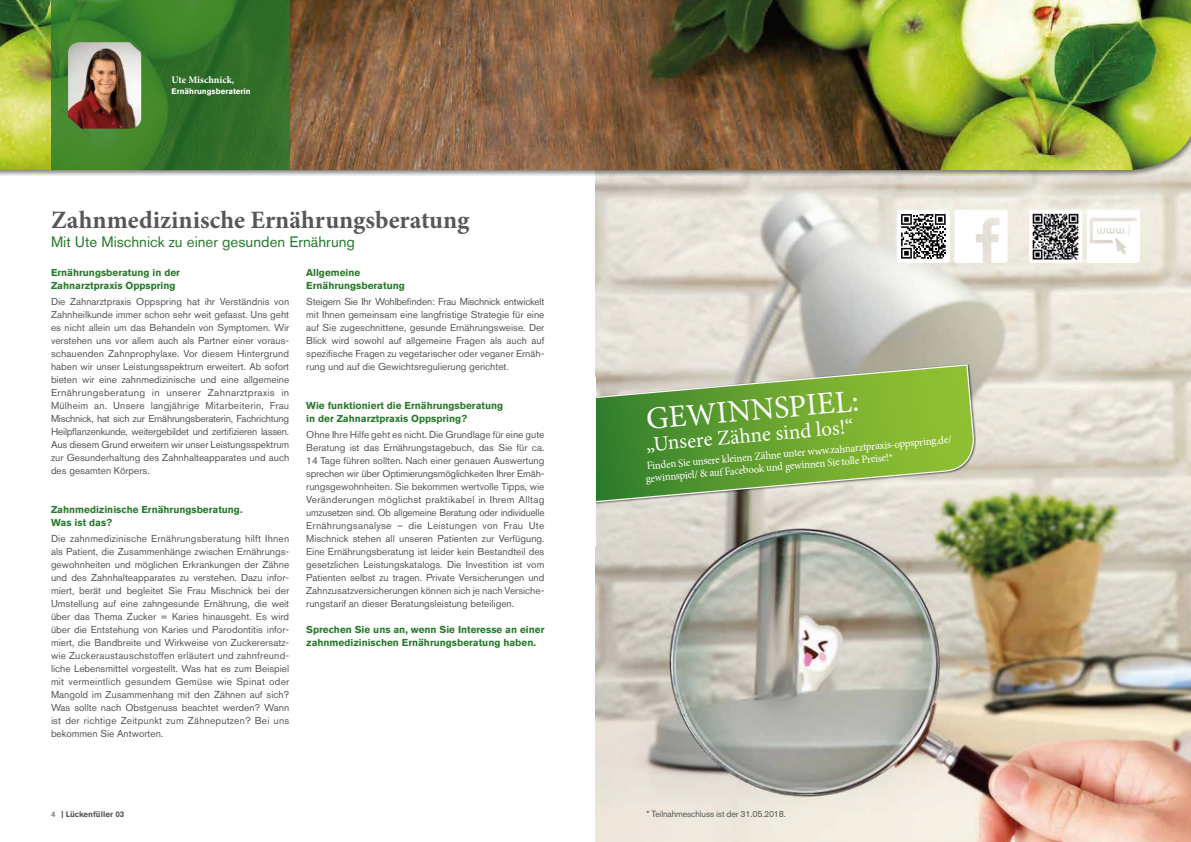
<style>
.page{position:relative;width:1191px;height:842px;background:#fff}
.page>*{position:absolute;margin:0;border:0;box-sizing:border-box;transform-origin:0 0}
.t1{font:31.6px "Minion Pro";color:#fff}
.t2{font:700 25px "Minion Pro";color:#575756}
.t3{font:21px "Minion Pro";color:#fff}
.t4{font:15px "Akzidenz Grotesk Pro";color:#287a2b}
.t5{font:11px/12.5px "Minion Pro";color:#fff}
.t6{font:10px/13px "Akzidenz Grotesk Pro";color:#575756;text-align:justify}
.t7{font:700 10px/13px "Akzidenz Grotesk Pro";color:#287a2b}
.t8{font:700 10px "Minion Pro";color:#fff}
.t9{font:9px "Akzidenz Grotesk Pro";letter-spacing:-.02em;color:#575756}
.t10{font:700 8px "Akzidenz Grotesk Pro";color:#fff}
.t11{font:700 8px "Akzidenz Grotesk Pro";color:#575756}
.s1{color:#878787}
</style>
<div class="page">
<img style="left:595px;top:177px;width:596px;height:665px">
<svg style="left:595px;top:364px;width:381px;height:140px;background:#85af59"></svg>
<div style="left:0;top:0;width:1191px;height:177px;background:#000;opacity:.5"></div>
<img style="left:0;top:0;width:1191px;height:170px">
<svg style="left:51px;top:0;width:238px;height:170px;background:#367729"></svg>
<img style="left:68px;top:42px;width:73px;height:87px">
<div style="left:117px;top:31px;width:36px;height:32px;background:#000;opacity:.35"></div>
<svg style="left:119px;top:32px;width:33px;height:30px"></svg>
<div style="left:58px;top:106px;width:36px;height:33px;background:#000;opacity:.35"></div>
<svg style="left:59px;top:108px;width:33px;height:31px"></svg>
<svg style="left:954px;top:210px;width:53px;height:53px"></svg>
<div style="left:896px;top:210px;width:54px;height:53px;background:#fff;border-radius:3px"></div>
<svg style="left:901px;top:214px;width:44px;height:45px"></svg>
<svg style="left:1086px;top:210px;width:54px;height:53px"></svg>
<div style="left:1029px;top:210px;width:53px;height:53px;background:#fff;border-radius:3px"></div>
<img style="left:1032px;top:213px;width:47px;height:47px">
<p class="t8" style="left:171px;top:73px;width:64px">Ute Mischnick,</p>
<p class="t10" style="left:171px;top:86px;width:81px">Ernährungsberaterin</p>
<h2 class="t2" style="left:51px;top:202px;width:420px">Zahnmedizinische Ernährungsberatung</h2>
<h3 class="t4" style="left:51px;top:232px;width:305px">Mit Ute Mischnick zu einer gesunden Ernährung</h3>
<p class="t7" style="left:51px;top:266px;width:130px">Ernährungsberatung in der<br>Zahnarztpraxis Oppspring</p>
<p class="t6" style="left:51px;top:295px;width:240px">Die Zahnarztpraxis Oppspring hat ihr Verständnis von Zahnheilkunde immer schon sehr weit gefasst. Uns geht es nicht allein um das Behandeln von Symptomen. Wir verstehen uns vor allem auch als Partner einer voraus&shy;schauenden Zahnprophylaxe. Vor diesem Hintergrund haben wir unser Leistungsspektrum erweitert. Ab sofort bieten wir eine zahnmedizinische und eine allgemeine Ernährungsberatung in unserer Zahnarztpraxis in Mülheim an. Unsere langjährige Mitarbeiterin, Frau Mischnick, hat sich zur Ernährungsberaterin, Fachrichtung Heilpflanzenkunde, weitergebildet und zertifizieren lassen.<br>Aus diesem Grund erweitern wir unser Leistungsspektrum zur Gesunderhaltung des Zahnhalteapparates und auch des gesamten Körpers.</p>
<p class="t7" style="left:51px;top:503px;width:193px">Zahnmedizinische Ernährungsberatung.<br>Was ist das?</p>
<p class="t6" style="left:51px;top:532px;width:240px">Die zahnmedizinische Ernährungsberatung hilft Ihnen als Patient, die Zusammenhänge zwischen Ernährungs&shy;gewohnheiten und möglichen Erkrankungen der Zähne und des Zahnhalteapparates zu verstehen. Dazu infor&shy;miert, berät und begleitet Sie Frau Mischnick bei der Umstellung auf eine zahngesunde Ernährung, die weit über das Thema Zucker = Karies hinausgeht. Es wird über die Entstehung von Karies und Parodontitis infor&shy;miert, die Bandbreite und Wirkweise von Zuckerersatz&shy;wie Zuckeraustauschstoffen erläutert und zahnfreund&shy;liche Lebensmittel vorgestellt. Was hat es zum Beispiel mit vermeintlich gesundem Gemüse wie Spinat oder Mangold im Zusammenhang mit den Zähnen auf sich?<br>Was sollte nach Obstgenuss beachtet werden? Wann ist der richtige Zeitpunkt zum Zähneputzen? Bei uns bekommen Sie Antworten.</p>
<p class="t7" style="left:306px;top:266px;width:100px">Allgemeine<br>Ernährungsberatung</p>
<p class="t6" style="left:306px;top:295px;width:240px">Steigern Sie Ihr Wohlbefinden: Frau Mischnick entwickelt mit Ihnen gemeinsam eine langfristige Strategie für eine auf Sie zugeschnittene, gesunde Ernährungsweise. Der Blick wird sowohl auf allgemeine Fragen als auch auf spezifische Fragen zu vegetarischer oder veganer Ernäh&shy;rung und auf die Gewichtsregulierung gerichtet.</p>
<p class="t7" style="left:306px;top:399px;width:198px">Wie funktioniert die Ernährungsberatung in der Zahnarztpraxis Oppspring?</p>
<p class="t6" style="left:306px;top:428px;width:240px">Ohne Ihre Hilfe geht es nicht. Die Grundlage für eine gute Beratung ist das Ernährungstagebuch, das Sie für ca.<br>14 Tage führen sollten. Nach einer genauen Auswertung sprechen wir über Optimierungsmöglichkeiten Ihrer Ernäh&shy;rungsgewohnheiten. Sie bekommen wertvolle Tipps, wie Veränderungen möglichst praktikabel in Ihrem Alltag umzusetzen sind. Ob allgemeine Beratung oder individuelle Ernährungsanalyse – die Leistungen von Frau Ute Mischnick stehen all unseren Patienten zur Verfügung.<br>Eine Ernährungsberatung ist leider kein Bestandteil des gesetzlichen Leistungskatalogs. Die Investition ist vom Patienten selbst zu tragen. Private Versicherungen und Zahnzusatzversicherungen können sich je nach Versiche&shy;rungstarif an dieser Beratungsleistung beteiligen.</p>
<p class="t7" style="left:306px;top:623px;width:240px">Sprechen Sie uns an, wenn Sie Interesse an einer zahnmedizinischen Ernährungsberatung haben.</p>
<p class="t11" style="left:51px;top:809px;width:75px"><span class="s1">4</span> | Lückenfüller 03</p>
<h1 class="t1" style="left:644px;top:398px;width:215px;rotate:-5deg">GEWINNSPIEL:</h1>
<h3 class="t3" style="left:645px;top:431px;width:210px;rotate:-5deg">„Unsere Zähne sind los!“</h3>
<p class="t5" style="left:644px;top:460px;width:310px;rotate:-5deg">Finden Sie unsere kleinen Zähne unter www.zahnarztpraxis-oppspring.de/ gewinnspiel/ &amp; auf Facebook und gewinnen Sie tolle Preise!*</p>
<p class="t9" style="left:646px;top:808px;width:141px">* Teilnahmeschluss ist der 31.05.2018.</p>
</div>
